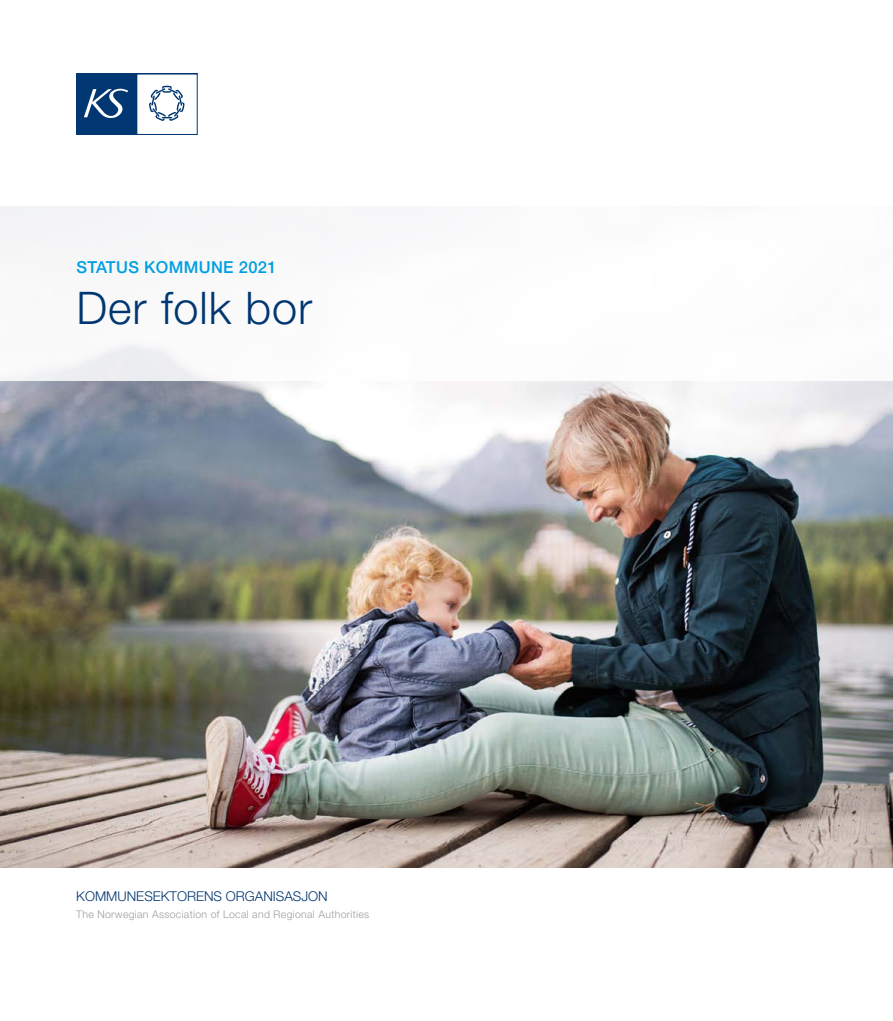
<style>
.page{position:relative;width:893px;height:1021px;background:#fff}
.page>*{position:absolute;margin:0;border:0;box-sizing:border-box;transform-origin:0 0}
.t1{font:300 45px "Helvetica Neue LT Pro";letter-spacing:.02em;color:#003671}
.t2{font:500 16.5px "Helvetica Neue LT Pro";letter-spacing:.02em;color:#009fe3}
.t3{font:300 13.5px "Helvetica Neue LT Pro";color:#003671}
.t4{font:300 10.5px "Helvetica Neue LT Pro";letter-spacing:.03em;color:#9d9d9c}
</style>
<div class="page">
<div style="left:76px;top:74px;width:60px;height:61px;background:#003671"></div>
<svg style="left:136px;top:74px;width:62px;height:61px"></svg>
<div style="left:137px;top:74px;width:60px;height:60px;background:#fff"></div>
<svg style="left:84px;top:89px;width:44px;height:29px"></svg>
<svg style="left:149px;top:86px;width:36px;height:35px"></svg>
<img style="left:0;top:380px;width:893px;height:487px">
<h2 class="t2" style="left:77px;top:257px;width:202px">STATUS KOMMUNE 2021</h2>
<h1 class="t1" style="left:77px;top:280px;width:237px">Der folk bor</h1>
<p class="t3" style="left:76px;top:888px;width:253px">KOMMUNESEKTORENS ORGANISASJON</p>
<p class="t4" style="left:76px;top:907px;width:294px">The Norwegian Association of Local and Regional Authorities</p>
</div>
